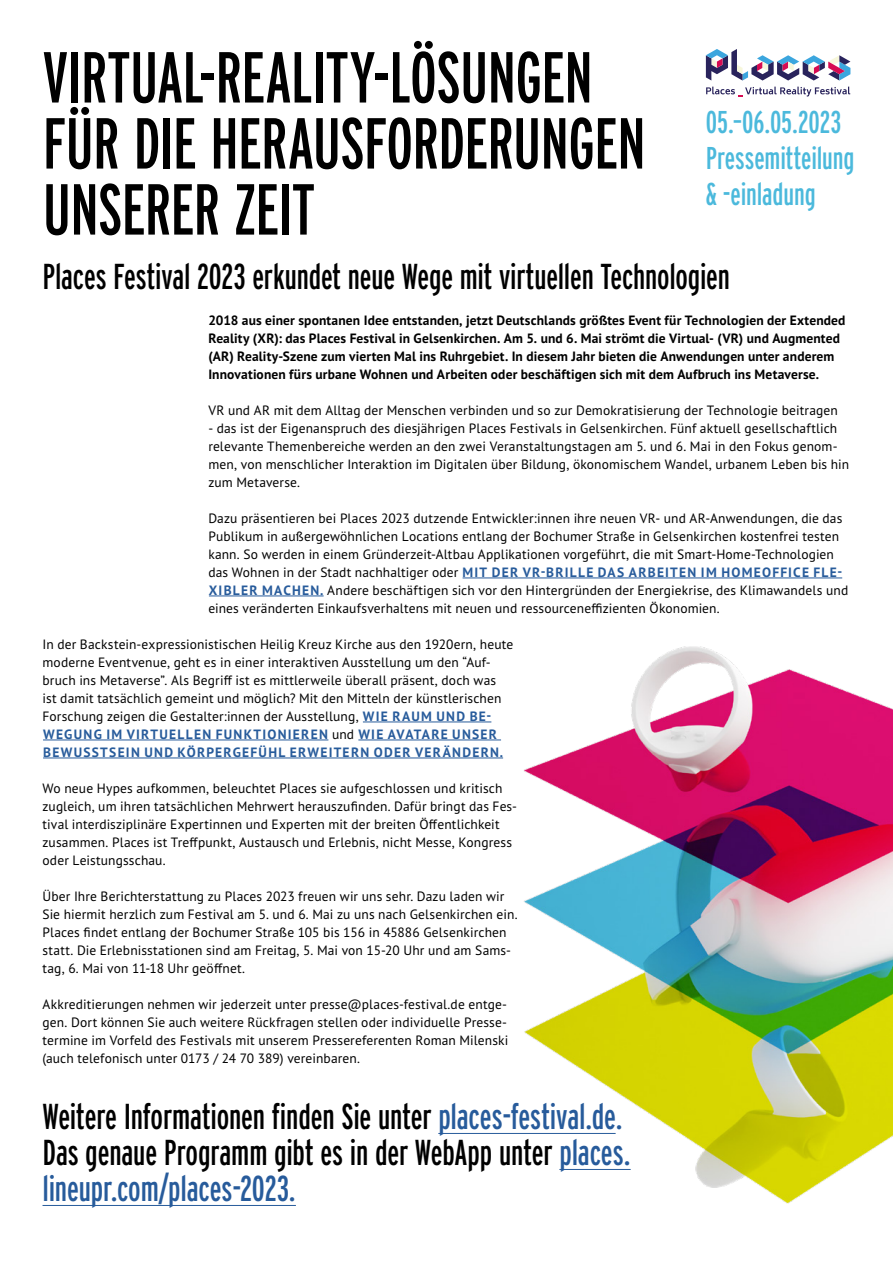
<style>
.page{position:relative;width:893px;height:1263px;background:#fff}
.page>*{position:absolute;margin:0;border:0;box-sizing:border-box;transform-origin:0 0}
.t1{font:72px/66px "Interstate Compressed";letter-spacing:-.015em;color:#000}
.t2{font:36px/36px "Interstate Compressed";letter-spacing:-.005em;color:#000}
.t3{font:31.5px/36px "Interstate Compressed";letter-spacing:-.005em;color:#4bb9dc}
.t4{font:13.5px/18px "PT Sans Pro";letter-spacing:.01em;color:#000}
.t5{font:700 13.5px/18px "PT Sans Pro";letter-spacing:.01em;color:#000}
.s1{font-weight:700;color:#275b9b}
.s2{color:#275b9b}
</style>
<div class="page">
<img style="left:519px;top:646px;width:374px;height:558px">
<hr style="left:463px;top:578px;width:379px;height:1px;background:#275b9b">
<hr style="left:209px;top:596px;width:115px;height:1px;background:#275b9b">
<hr style="left:363px;top:722px;width:128px;height:1px;background:#275b9b">
<hr style="left:43px;top:740px;width:285px;height:1px;background:#275b9b">
<hr style="left:358px;top:740px;width:143px;height:1px;background:#275b9b">
<hr style="left:43px;top:758px;width:460px;height:1px;background:#275b9b">
<hr style="left:438px;top:1133px;width:178px;height:1px;background:#275b9b">
<hr style="left:559px;top:1169px;width:72px;height:1px;background:#275b9b">
<hr style="left:43px;top:1205px;width:253px;height:1px;background:#275b9b">
<svg style="left:706px;top:49px;width:144px;height:32px"></svg>
<svg style="left:706px;top:87px;width:144px;height:10px"></svg>
<h1 class="t1" style="left:43px;top:44px;width:605px">VIRTUAL-REALITY-LÖSUNGEN<br>FÜR DIE HERAUSFORDERUNGEN<br>UNSERER ZEIT</h1>
<h3 class="t3" style="left:706px;top:103px;width:150px">05.–06.05.2023<br>Pressemitteilung &amp; -einladung</h3>
<h2 class="t2" style="left:43px;top:258px;width:689px">Places Festival 2023 erkundet neue Wege mit virtuellen Technologien</h2>
<p class="t5" style="left:208px;top:311px;width:639px">2018 aus einer spontanen Idee entstanden, jetzt Deutschlands größtes Event für Technologien der Extended Reality (XR): das Places Festival in Gelsenkirchen. Am 5. und 6. Mai strömt die Virtual- (VR) und Augmented (AR) Reality-Szene zum vierten Mal ins Ruhrgebiet. In diesem Jahr bieten die Anwendungen unter anderem Innovationen fürs urbane Wohnen und Arbeiten oder beschäftigen sich mit dem Aufbruch ins Metaverse.</p>
<p class="t4" style="left:208px;top:400px;width:631px">VR und AR mit dem Alltag der Menschen verbinden und so zur Demokratisierung der Technologie beitragen</p>
<p class="t4" style="left:208px;top:418px;width:642px">- das ist der Eigenanspruch des diesjährigen Places Festivals in Gelsenkirchen. Fünf aktuell gesellschaftlich relevante Themenbereiche werden an den zwei Veranstaltungstagen am 5. und 6. Mai in den Fokus genom&shy;men, von menschlicher Interaktion im Digitalen über Bildung, ökonomischem Wandel, urbanem Leben bis hin zum Metaverse.</p>
<p class="t4" style="left:208px;top:508px;width:641px">Dazu präsentieren bei Places 2023 dutzende Entwickler:innen ihre neuen VR- und AR-Anwendungen, die das Publikum in außergewöhnlichen Locations entlang der Bochumer Straße in Gelsenkirchen kostenfrei testen kann. So werden in einem Gründerzeit-Altbau Applikationen vorgeführt, die mit Smart-Home-Technologien das Wohnen in der Stadt nachhaltiger oder <span class="s1">MIT DER VR-BRILLE DAS ARBEITEN IM HOMEOFFICE FLE-XIBLER MACHEN.</span> Andere beschäftigen sich vor den Hintergründen der Energiekrise, des Klimawandels und eines veränderten Einkaufsverhaltens mit neuen und ressourceneffizienten Ökonomien.</p>
<p class="t4" style="left:43px;top:634px;width:472px">In der Backstein-expressionistischen Heilig Kreuz Kirche aus den 1920ern, heute moderne Eventvenue, geht es in einer interaktiven Ausstellung um den “Auf&shy;bruch ins Metaverse”. Als Begriff ist es mittlerweile überall präsent, doch was ist damit tatsächlich gemeint und möglich? Mit den Mitteln der künstlerischen Forschung zeigen die Gestalter:innen der Ausstellung, <span class="s1">WIE RAUM UND BE-WEGUNG IM VIRTUELLEN FUNKTIONIEREN</span> und <span class="s1">WIE AVATARE UNSER BEWUSSTSEIN UND KÖRPERGEFÜHL ERWEITERN ODER VERÄNDERN.</span></p>
<p class="t4" style="left:43px;top:778px;width:476px">Wo neue Hypes aufkommen, beleuchtet Places sie aufgeschlossen und kritisch zugleich, um ihren tatsächlichen Mehrwert herauszufinden. Dafür bringt das Fes&shy;tival interdisziplinäre Expertinnen und Experten mit der breiten Öffentlichkeit zusammen. Places ist Treffpunkt, Austausch und Erlebnis, nicht Messe, Kongress oder Leistungsschau.</p>
<p class="t4" style="left:43px;top:886px;width:476px">Über Ihre Berichterstattung zu Places 2023 freuen wir uns sehr. Dazu laden wir Sie hiermit herzlich zum Festival am 5. und 6. Mai zu uns nach Gelsenkirchen ein.<br>Places findet entlang der Bochumer Straße 105 bis 156 in 45886 Gelsenkirchen statt. Die Erlebnisstationen sind am Freitag, 5. Mai von 15-20 Uhr und am Sams&shy;tag, 6. Mai von 11-18 Uhr geöffnet.</p>
<p class="t4" style="left:43px;top:994px;width:467px;text-align:justify">Akkreditierungen nehmen wir jederzeit unter presse@places-festival.de entge&shy;gen. Dort können Sie auch weitere Rückfragen stellen oder individuelle Presse&shy;termine im Vorfeld des Festivals mit unserem Pressereferenten Roman Milenski (auch telefonisch unter 0173 / 24 70 389) vereinbaren.</p>
<h2 class="t2" style="left:43px;top:1098px;width:590px">Weitere Informationen finden Sie unter <span class="s2">places-festival.de.<br></span>Das genaue Programm gibt es in der WebApp unter <span class="s2">places. lineupr.com/places-2023.</span></h2>
</div>
